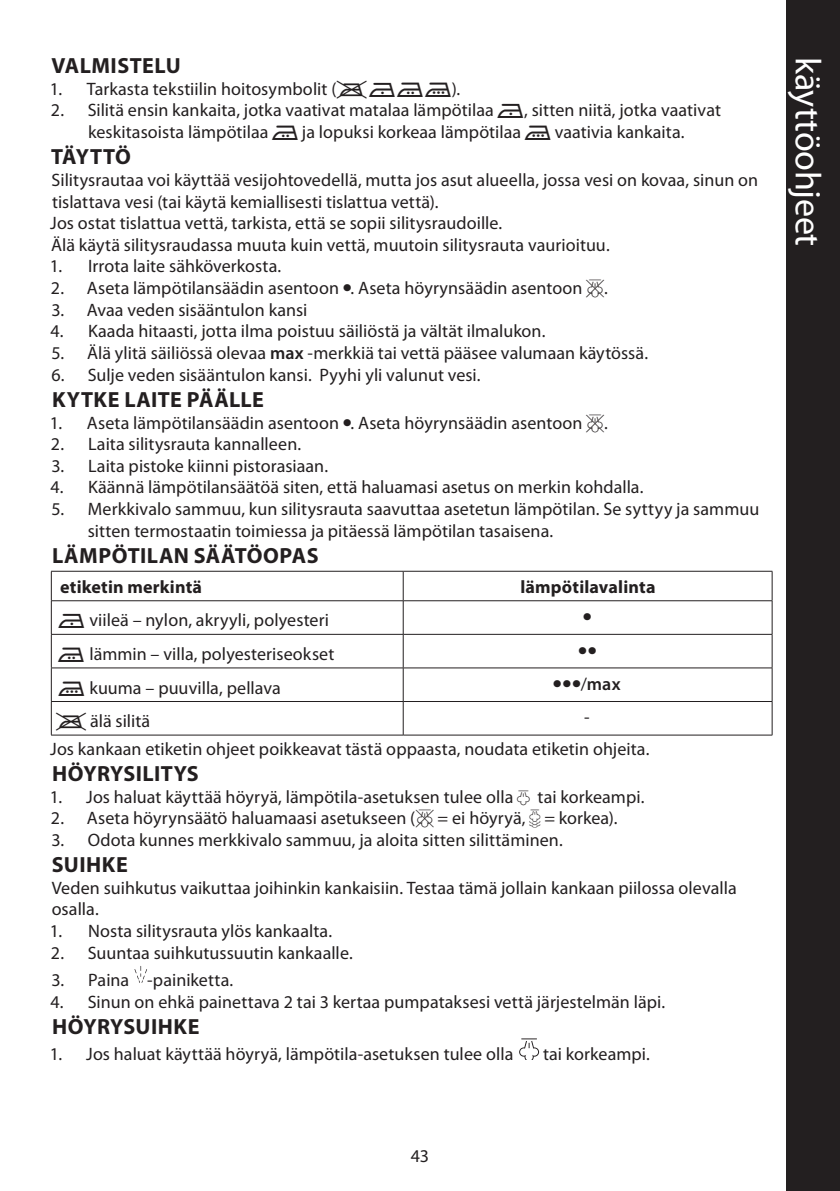
<style>
.page{position:relative;width:840px;height:1191px;background:#fff}
.page>*{position:absolute;margin:0;border:0;box-sizing:border-box;transform-origin:0 0}
.side_head{font:36px "Myriad Pro";letter-spacing:-.005em;color:#fff}
.heading{font:700 22px "Myriad Pro";letter-spacing:.02em;color:#231f20}
.default{font:18px/21.6px "Myriad Pro";color:#231f20}
.iron_temp_head{font:700 18px "Myriad Pro";letter-spacing:.01em;color:#231f20}
.default-2{font:600 18px "Myriad Pro";color:#231f20}
.default-3{font:18px "Myriad Icons";color:#231f20}
.s1{font-family:"Myriad Graphics"}
.s2{font-weight:600}
.s3{font-weight:400}
</style>
<div class="page">
<div style="left:785px;top:0;width:54px;height:1191px;background:#231f20"></div>
<hr style="left:51px;top:571px;width:352px;height:1px;background:#231f20">
<svg style="left:51px;top:571px;width:1px;height:29px"></svg>
<hr style="left:403px;top:571px;width:369px;height:1px;background:#231f20">
<svg style="left:402px;top:571px;width:1px;height:29px"></svg>
<svg style="left:771px;top:571px;width:1px;height:29px"></svg>
<hr style="left:51px;top:600px;width:352px;height:1px;background:#231f20">
<hr style="left:51px;top:601px;width:1px;height:33px;background:#231f20">
<hr style="left:403px;top:600px;width:369px;height:1px;background:#231f20">
<hr style="left:402px;top:601px;width:1px;height:33px;background:#231f20">
<hr style="left:771px;top:601px;width:1px;height:33px;background:#231f20">
<hr style="left:51px;top:634px;width:352px;height:1px;background:#231f20">
<hr style="left:51px;top:634px;width:1px;height:33px;background:#231f20">
<hr style="left:403px;top:634px;width:369px;height:1px;background:#231f20">
<hr style="left:402px;top:634px;width:1px;height:33px;background:#231f20">
<hr style="left:771px;top:634px;width:1px;height:33px;background:#231f20">
<hr style="left:51px;top:667px;width:352px;height:1px;background:#231f20">
<hr style="left:51px;top:668px;width:1px;height:33px;background:#231f20">
<hr style="left:403px;top:667px;width:369px;height:1px;background:#231f20">
<hr style="left:402px;top:668px;width:1px;height:33px;background:#231f20">
<hr style="left:771px;top:668px;width:1px;height:33px;background:#231f20">
<hr style="left:51px;top:701px;width:352px;height:1px;background:#231f20">
<hr style="left:51px;top:701px;width:1px;height:34px;background:#231f20">
<hr style="left:403px;top:701px;width:369px;height:1px;background:#231f20">
<hr style="left:402px;top:701px;width:1px;height:34px;background:#231f20">
<hr style="left:771px;top:701px;width:1px;height:34px;background:#231f20">
<hr style="left:51px;top:734px;width:352px;height:1px;background:#231f20">
<hr style="left:403px;top:734px;width:369px;height:1px;background:#231f20">
<svg style="left:134px;top:966px;width:13px;height:17px"></svg>
<svg style="left:519px;top:1038px;width:19px;height:22px"></svg>
<p class="heading" style="left:51px;top:53px;width:131px">VALMISTELU</p>
<p class="default" style="left:50px;top:78px;width:411px">1. Tarkasta tekstiilin hoitosymbolit (<span class="s1">i j k l</span>).</p>
<p class="default" style="left:51px;top:100px;width:671px;text-align:center">2. Silitä ensin kankaita, jotka vaativat matalaa lämpötilaa <span class="s1">j</span>, sitten niitä, jotka vaativat keskitasoista lämpötilaa <span class="s1">k</span> ja lopuksi korkeaa lämpötilaa <span class="s1">l</span> vaativia kankaita.</p>
<p class="heading" style="left:51px;top:145px;width:81px">TÄYTTÖ</p>
<p class="default" style="left:52px;top:170px;width:707px">Silitysrautaa voi käyttää vesijohtovedellä, mutta jos asut alueella, jossa vesi on kovaa, sinun on tislattava vesi (tai käytä kemiallisesti tislattua vettä).</p>
<p class="default" style="left:50px;top:213px;width:453px">Jos ostat tislattua vettä, tarkista, että se sopii silitysraudoille.</p>
<p class="default" style="left:51px;top:234px;width:560px">Älä käytä silitysraudassa muuta kuin vettä, muutoin silitysrauta vaurioituu.</p>
<p class="default" style="left:50px;top:256px;width:233px">1. Irrota laite sähköverkosta.</p>
<p class="default" style="left:51px;top:278px;width:558px">2. Aseta lämpötilansäädin asentoon •. Aseta höyrynsäädin asentoon .</p>
<p class="default" style="left:51px;top:299px;width:257px">3. Avaa veden sisääntulon kansi</p>
<p class="default" style="left:51px;top:321px;width:496px">4. Kaada hitaasti, jotta ilma poistuu säiliöstä ja vältät ilmalukon.</p>
<p class="default" style="left:51px;top:342px;width:598px">5. Älä ylitä säiliössä olevaa <span class="s2">max</span> -merkkiä tai vettä pääsee valumaan käytössä.</p>
<p class="default" style="left:51px;top:364px;width:430px">6. Sulje veden sisääntulon kansi. Pyyhi yli valunut vesi.</p>
<p class="heading" style="left:52px;top:387px;width:213px">KYTKE LAITE PÄÄLLE</p>
<p class="default" style="left:50px;top:412px;width:559px">1. Aseta lämpötilansäädin asentoon •. Aseta höyrynsäädin asentoon .</p>
<p class="default" style="left:51px;top:434px;width:251px">2. Laita silitysrauta kannalleen.</p>
<p class="default" style="left:51px;top:455px;width:278px">3. Laita pistoke kiinni pistorasiaan.</p>
<p class="default" style="left:51px;top:477px;width:594px">4. Käännä lämpötilansäätöä siten, että haluamasi asetus on merkin kohdalla.</p>
<p class="default" style="left:88px;top:498px;width:672px;text-indent:-36px">5. Merkkivalo sammuu, kun silitysrauta saavuttaa asetetun lämpötilan. Se syttyy ja sammuu sitten termostaatin toimiessa ja pitäessä lämpötilan tasaisena.</p>
<p class="heading" style="left:52px;top:543px;width:268px">LÄMPÖTILAN SÄÄTÖOPAS</p>
<p class="iron_temp_head" style="left:60px;top:576px;width:143px">etiketin merkintä</p>
<p class="iron_temp_head" style="left:520px;top:576px;width:136px">lämpötilavalinta</p>
<p class="default" style="left:58px;top:610px;width:272px"><span class="s1">j</span> viileä – nylon, akryyli, polyesteri</p>
<p class="default-3" style="left:582px;top:609px;width:10px">•</p>
<p class="default" style="left:58px;top:643px;width:277px"><span class="s1">k</span> lämmin – villa, polyesteriseokset</p>
<p class="default" style="left:58px;top:677px;width:224px"><span class="s1">l</span> kuuma – puuvilla, pellava</p>
<p class="default-2" style="left:552px;top:674px;width:69px">•••<span class="s3">/</span>max</p>
<p class="default" style="left:56px;top:710px;width:96px"><span class="s1">i</span> älä silitä</p>
<p class="default" style="left:584px;top:706px;width:7px">-</p>
<p class="default" style="left:50px;top:738px;width:600px">Jos kankaan etiketin ohjeet poikkeavat tästä oppaasta, noudata etiketin ohjeita.</p>
<p class="heading" style="left:52px;top:761px;width:148px">HÖYRYSILITYS</p>
<p class="default" style="left:50px;top:786px;width:595px">1. Jos haluat käyttää höyryä, lämpötila-asetuksen tulee olla <span class="s1">S</span> tai korkeampi.</p>
<p class="default" style="left:51px;top:807px;width:567px">2. Aseta höyrynsäätö haluamaasi asetukseen ( = ei höyryä, <span class="s1">#</span> = korkea).</p>
<p class="default" style="left:51px;top:829px;width:512px">3. Odota kunnes merkkivalo sammuu, ja aloita sitten silittäminen.</p>
<p class="heading" style="left:52px;top:852px;width:77px">SUIHKE</p>
<p class="default" style="left:52px;top:877px;width:686px">Veden suihkutus vaikuttaa joihinkin kankaisiin. Testaa tämä jollain kankaan piilossa olevalla osalla.</p>
<p class="default" style="left:50px;top:920px;width:283px">1. Nosta silitysrauta ylös kankaalta.</p>
<p class="default" style="left:51px;top:942px;width:303px">2. Suuntaa suihkutussuutin kankaalle.</p>
<p class="default" style="left:51px;top:969px;width:183px">3. Paina -painiketta.</p>
<p class="default" style="left:51px;top:991px;width:615px">4. Sinun on ehkä painettava 2 tai 3 kertaa pumpataksesi vettä järjestelmän läpi.</p>
<p class="heading" style="left:52px;top:1014px;width:149px">HÖYRYSUIHKE</p>
<p class="default" style="left:50px;top:1043px;width:464px">1. Jos haluat käyttää höyryä, lämpötila-asetuksen tulee olla</p>
<p class="default" style="left:542px;top:1043px;width:108px">tai korkeampi.</p>
<p class="side_head" style="left:827px;top:57px;width:191px;rotate:90deg">käyttöohjeet</p>
<p class="default" style="left:410px;top:1145px;width:20px">43</p>
</div>
